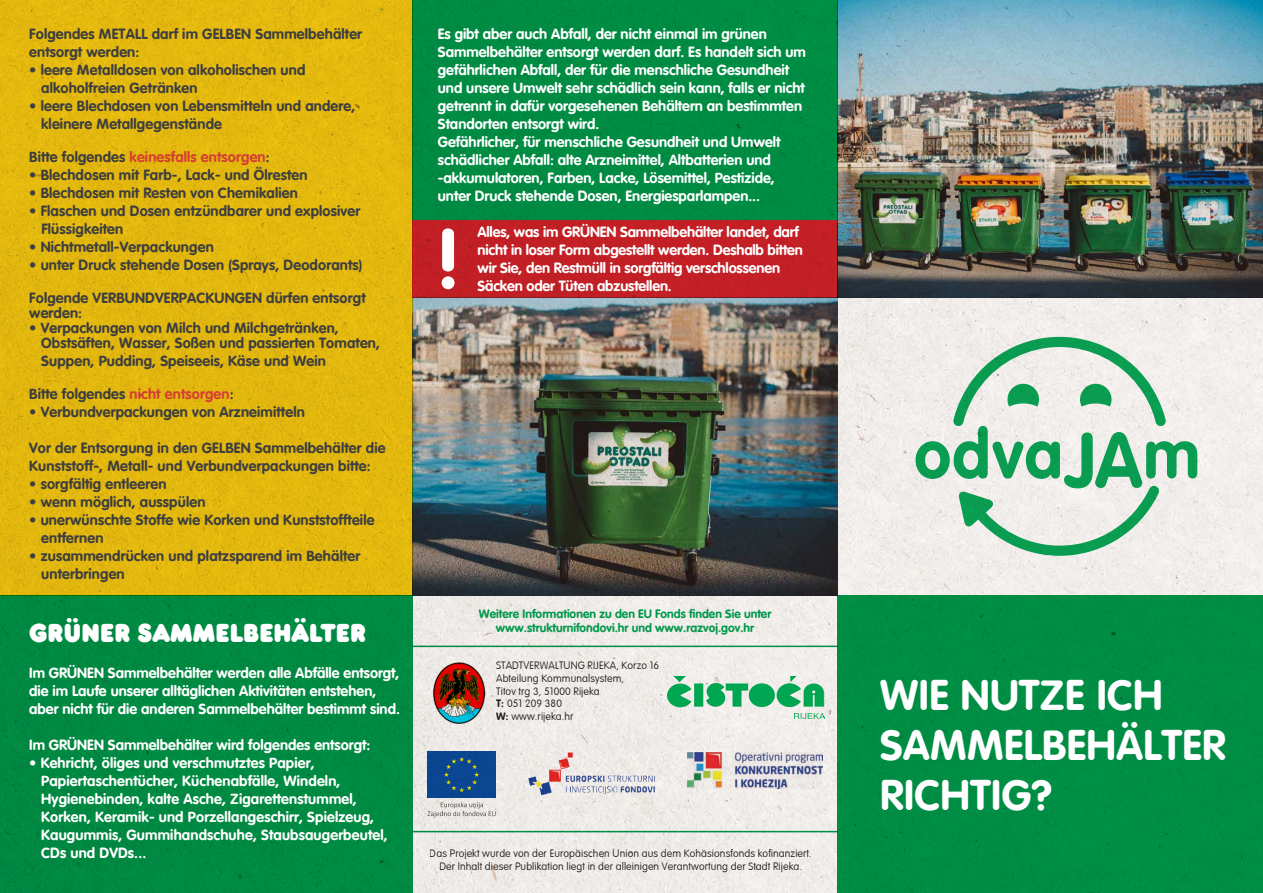
<style>
.page{position:relative;width:1263px;height:893px;background:#fff}
.page>*{position:absolute;margin:0;border:0;box-sizing:border-box;transform-origin:0 0}
.t1{font:700 42px/50.4px "VAG Rounded HR";letter-spacing:.01em;color:#fff}
.t2{font:27px "RNSBARUTABLACKLAZO";letter-spacing:.01em;color:#fff}
.t3{font:700 14.55px/18px "VAG Rounded HR";color:#fff}
.t4{font:700 14.55px/18px "VAG Rounded HR";letter-spacing:.01em;color:#3e3e3f}
.t5{font:700 14.55px "VAG Rounded HR";letter-spacing:.01em;color:#d53f33}
.t6{font:700 12px "VAG Rounded HR";color:#00984a}
.t7{font:500 10.5px/12.6px "VAG Rounded THINHR";letter-spacing:.01em;color:#231f20;text-align:center}
.s1{color:#3e3e3f}
.s2{color:#d53f33}
.s3{font-family:"VAG Rounded HR";font-weight:700}
</style>
<div class="page">
<img style="left:412px;top:595px;width:426px;height:298px">
<img style="left:838px;top:0;width:425px;height:222px">
<div style="left:427px;top:751px;width:69px;height:47px;background:#0b4691"></div>
<svg style="left:444px;top:757px;width:35px;height:35px"></svg>
<svg style="left:427px;top:802px;width:69px;height:15px"></svg>
<img style="left:687px;top:752px;width:136px;height:36px">
<img style="left:526px;top:751px;width:131px;height:44px">
<div style="left:803px;top:222px;width:460px;height:449px;background:#fff;opacity:.75"></div>
<svg style="left:915px;top:337px;width:282px;height:219px"></svg>
<img style="left:432px;top:661px;width:53px;height:64px">
<div style="left:838px;top:595px;width:425px;height:298px;background:#008d44"></div>
<div style="left:0;top:0;width:412px;height:595px;background:#e3b90e"></div>
<img style="left:412px;top:298px;width:426px;height:297px">
<div style="left:412px;top:0;width:426px;height:220px;background:#008c43"></div>
<div style="left:0;top:595px;width:412px;height:298px;background:#008942"></div>
<div style="left:412px;top:220px;width:426px;height:78px;background:#c22025"></div>
<svg style="left:442px;top:228px;width:12px;height:61px"></svg>
<img style="left:667px;top:677px;width:157px;height:42px">
<hr style="left:412px;top:646px;width:426px;height:1px;background:#00984a">
<hr style="left:412px;top:831px;width:426px;height:1px;background:#00984a">
<p class="t4" style="left:29px;top:24px;width:334px">Folgendes METALL darf im GELBEN Sammelbehälter</p>
<p class="t4" style="left:29px;top:42px;width:112px">entsorgt werden:</p>
<p class="t4" style="left:41px;top:60px;width:266px;text-indent:-12px">• leere Metalldosen von alkoholischen und alkoholfreien Getränken</p>
<p class="t4" style="left:41px;top:96px;width:316px;text-indent:-12px">• leere Blechdosen von Lebensmitteln und andere, kleinere Metallgegenstände</p>
<p class="t5" style="left:29px;top:148px;width:242px"><span class="s1">Bitte folgendes</span> keinesfalls entsorgen<span class="s1">:</span></p>
<p class="t4" style="left:29px;top:165px;width:280px">• Blechdosen mit Farb-, Lack- und Ölresten</p>
<p class="t4" style="left:29px;top:183px;width:270px">• Blechdosen mit Resten von Chemikalien</p>
<p class="t4" style="left:29px;top:201px;width:332px">• Flaschen und Dosen entzündbarer und explosiver</p>
<p class="t4" style="left:41px;top:219px;width:84px">Flüssigkeiten</p>
<p class="t4" style="left:29px;top:237px;width:186px">• Nichtmetall-Verpackungen</p>
<p class="t4" style="left:29px;top:255px;width:335px">• unter Druck stehende Dosen (Sprays, Deodorants)</p>
<p class="t4" style="left:29px;top:288px;width:338px">Folgende VERBUNDVERPACKUNGEN dürfen entsorgt</p>
<p class="t4" style="left:29px;top:303px;width:55px">werden:</p>
<p class="t4" style="left:41px;top:320px;width:340px;line-height:15px;text-indent:-12px">• Verpackungen von Milch und Milchgetränken,<br>Obstsäften, Wasser, Soßen und passierten Tomaten,</p>
<p class="t4" style="left:41px;top:351px;width:286px">Suppen, Pudding, Speiseeis, Käse und Wein</p>
<p class="t4" style="left:29px;top:384px;width:206px">Bitte folgendes <span class="s2">nicht entsorgen</span>:</p>
<p class="t4" style="left:29px;top:402px;width:277px">• Verbundverpackungen von Arzneimitteln</p>
<p class="t4" style="left:29px;top:438px;width:358px">Vor der Entsorgung in den GELBEN Sammelbehälter die</p>
<p class="t4" style="left:29px;top:456px;width:343px">Kunststoff-, Metall- und Verbundverpackungen bitte:</p>
<p class="t4" style="left:29px;top:474px;width:139px">• sorgfältig entleeren</p>
<p class="t4" style="left:29px;top:492px;width:178px">• wenn möglich, ausspülen</p>
<p class="t4" style="left:41px;top:510px;width:335px;text-indent:-12px">• unerwünschte Stoffe wie Korken und Kunststoffteile entfernen</p>
<p class="t4" style="left:41px;top:546px;width:321px;text-indent:-12px">• zusammendrücken und platzsparend im Behälter unterbringen</p>
<p class="t2" style="left:29px;top:615px;width:338px">GRÜNER SAMMELBEHÄLTER</p>
<p class="t3" style="left:29px;top:663px;width:372px">Im GRÜNEN Sammelbehälter werden alle Abfälle entsorgt, die im Laufe unserer alltäglichen Aktivitäten entstehen, aber nicht für die anderen Sammelbehälter bestimmt sind.</p>
<p class="t3" style="left:29px;top:735px;width:343px">Im GRÜNEN Sammelbehälter wird folgendes entsorgt:</p>
<p class="t3" style="left:41px;top:753px;width:348px;text-indent:-12px">• Kehricht, öliges und verschmutztes Papier, Papiertaschentücher, Küchenabfälle, Windeln, Hygienebinden, kalte Asche, Zigarettenstummel, Korken, Keramik- und Porzellangeschirr, Spielzeug, Kaugummis, Gummihandschuhe, Staubsaugerbeutel, CDs und DVDs...</p>
<p class="t3" style="left:438px;top:24px;width:369px">Es gibt aber auch Abfall, der nicht einmal im grünen Sammelbehälter entsorgt werden darf. Es handelt sich um gefährlichen Abfall, der für die menschliche Gesundheit und unsere Umwelt sehr schädlich sein kann, falls er nicht getrennt in dafür vorgesehenen Behältern an bestimmten Standorten entsorgt wird.</p>
<p class="t3" style="left:438px;top:132px;width:344px">Gefährlicher, für menschliche Gesundheit und Umwelt schädlicher Abfall: alte Arzneimittel, Altbatterien und -akkumulatoren, Farben, Lacke, Lösemittel, Pestizide, unter Druck stehende Dosen, Energiesparlampen...</p>
<p class="t3" style="left:477px;top:223px;width:327px">Alles, was im GRÜNEN Sammelbehälter landet, darf nicht in loser Form abgestellt werden. Deshalb bitten wir Sie, den Restmüll in sorgfältig verschlossenen Säcken oder Tüten abzustellen.</p>
<p class="t6" style="left:479px;top:606px;width:294px">Weitere Informationen zu den EU Fonds finden Sie unter</p>
<p class="t6" style="left:496px;top:621px;width:260px">www.strukturnifondovi.hr und www.razvoj.gov.hr</p>
<p class="t7" style="left:496px;top:659px;width:165px;text-align:left">STADTVERWALTUNG RIJEKA, Korzo 16<br>Abteilung Kommunalsystem,<br>Titov trg 3, 51000 Rijeka<br><span class="s3">T:</span> 051 209 380<br><span class="s3">W:</span> www.rijeka.hr</p>
<p class="t7" style="left:430px;top:847px;width:383px">Das Projekt wurde von der Europäischen Union aus dem Kohäsionsfonds kofinanziert.<br>Der Inhalt dieser Publikation liegt in der alleinigen Verantwortung der Stadt Rijeka.</p>
<p class="t1" style="left:880px;top:669px;width:284px">WIE NUTZE ICH</p>
<p class="t1" style="left:880px;top:719px;width:347px">SAMMELBEHÄLTER<br>RICHTIG?</p>
</div>
